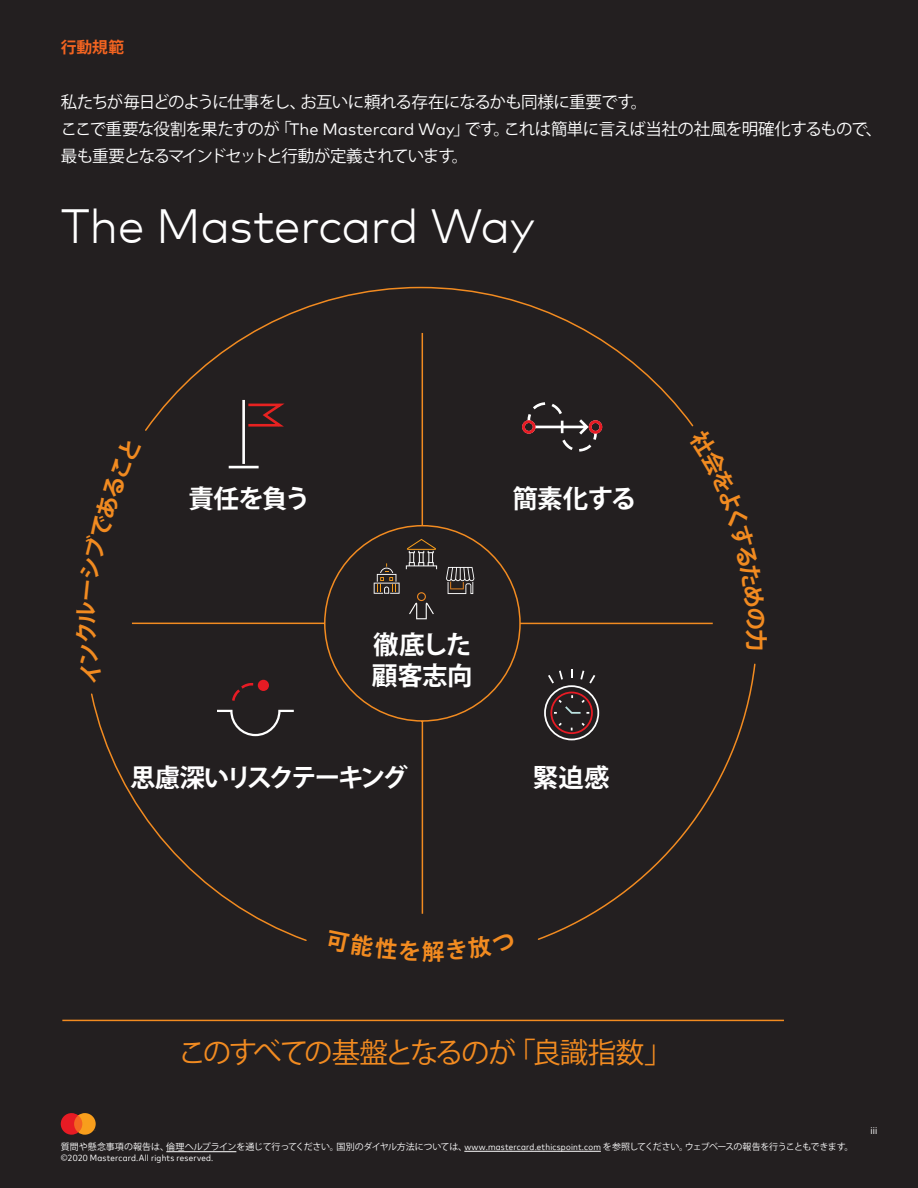
<style>
.page{position:relative;width:918px;height:1188px;background:#231f20}
.page>*{position:absolute;margin:0;border:0;box-sizing:border-box;transform-origin:0 0}
.t1{font:300 48px "Mark Offc For MC";letter-spacing:-.015em;color:#fff}
.t2{font:28.5px "Koz Go Pro";letter-spacing:-.075em;color:#f28b20}
.t3{font:700 25.5px "Koz Go Pr 6 N";letter-spacing:-.045em;color:#fff}
.t4{font:700 25.5px "Koz Go Pr 6 N";letter-spacing:-.12em;color:#fff}
.t5{font:700 25.5px/30.6px "Koz Go Pr 6 N";letter-spacing:-.02em;color:#fff}
.t6{font:16.5px/27px "Koz Go Pro";letter-spacing:-.05em;color:#fff}
.t7{font:700 15.75px "Koz Go Pr 6 N";color:#f36421}
.t8{font:9px "Koz Go Pro";letter-spacing:-.025em;color:#fff}
.t9{font:9px "Mark For MC Nrw";letter-spacing:.02em;color:#fff}
.s1{font-family:"Mark Offc For MC"}
.s2{font-family:"Mark For MC Nrw"}
.s3{font-family:"Koz Go Pro"}
</style>
<div class="page">
<hr style="left:62px;top:1020px;width:722px;height:1px;background:#f28b20">
<svg style="left:101px;top:286px;width:654px;height:655px"></svg>
<hr style="left:520px;top:623px;width:193px;height:1px;background:#f28b20">
<hr style="left:422px;top:333px;width:1px;height:193px;background:#f28b20">
<svg style="left:409px;top:592px;width:25px;height:27px"></svg>
<svg style="left:374px;top:563px;width:26px;height:31px"></svg>
<svg style="left:406px;top:539px;width:31px;height:30px"></svg>
<svg style="left:446px;top:567px;width:28px;height:27px"></svg>
<svg style="left:61px;top:1113px;width:35px;height:22px"></svg>
<hr style="left:166px;top:1151px;width:70px;height:1px;background:#fff">
<hr style="left:464px;top:1151px;width:137px;height:1px;background:#fff">
<svg style="left:91px;top:410px;width:81px;height:322px"></svg>
<svg style="left:672px;top:417px;width:84px;height:255px"></svg>
<svg style="left:326px;top:930px;width:189px;height:11px"></svg>
<p class="t7" style="left:61px;top:39px;width:65px">行動規範</p>
<p class="t6" style="left:61px;top:89px;width:823px">私たちが毎日どのように仕事をし、お互いに頼れる存在になるかも同様に重要です。<br>ここで重要な役割を果たすのが「<span class="s1">The Mastercard Way</span>」です。これは簡単に言えば当社の社風を明確化するもので、最も重要となるマインドセットと行動が定義されています。</p>
<h1 class="t1" style="left:61px;top:190px;width:476px">The Mastercard Way</h1>
<h3 class="t3" style="left:188px;top:484px;width:124px">責任を負う</h3>
<h3 class="t3" style="left:512px;top:484px;width:125px">簡素化する</h3>
<h3 class="t5" style="left:372px;top:630px;width:102px">徹底した顧客志向</h3>
<h3 class="t4" style="left:130px;top:763px;width:279px">思慮深いリスクテーキング</h3>
<h3 class="t3" style="left:533px;top:763px;width:78px">緊迫感</h3>
<h2 class="t2" style="left:178px;top:1034px;width:496px">このすべての基盤となるのが「良識指数」</h2>
<p class="t8" style="left:61px;top:1141px;width:794px">質問や懸念事項の報告は、倫理ヘルプラインを通じて行ってください。国別のダイヤル方法については、<span class="s2">www.mastercard.ethicspoint.com</span> を参照してください。ウェブベースの報告を行うこともできます。</p>
<p class="t9" style="left:61px;top:1151px;width:154px"><span class="s3">©</span>2020 Mastercard.All rights reserved.</p>
<p class="t8" style="left:871px;top:1125px;width:8px">iii</p>
</div>
